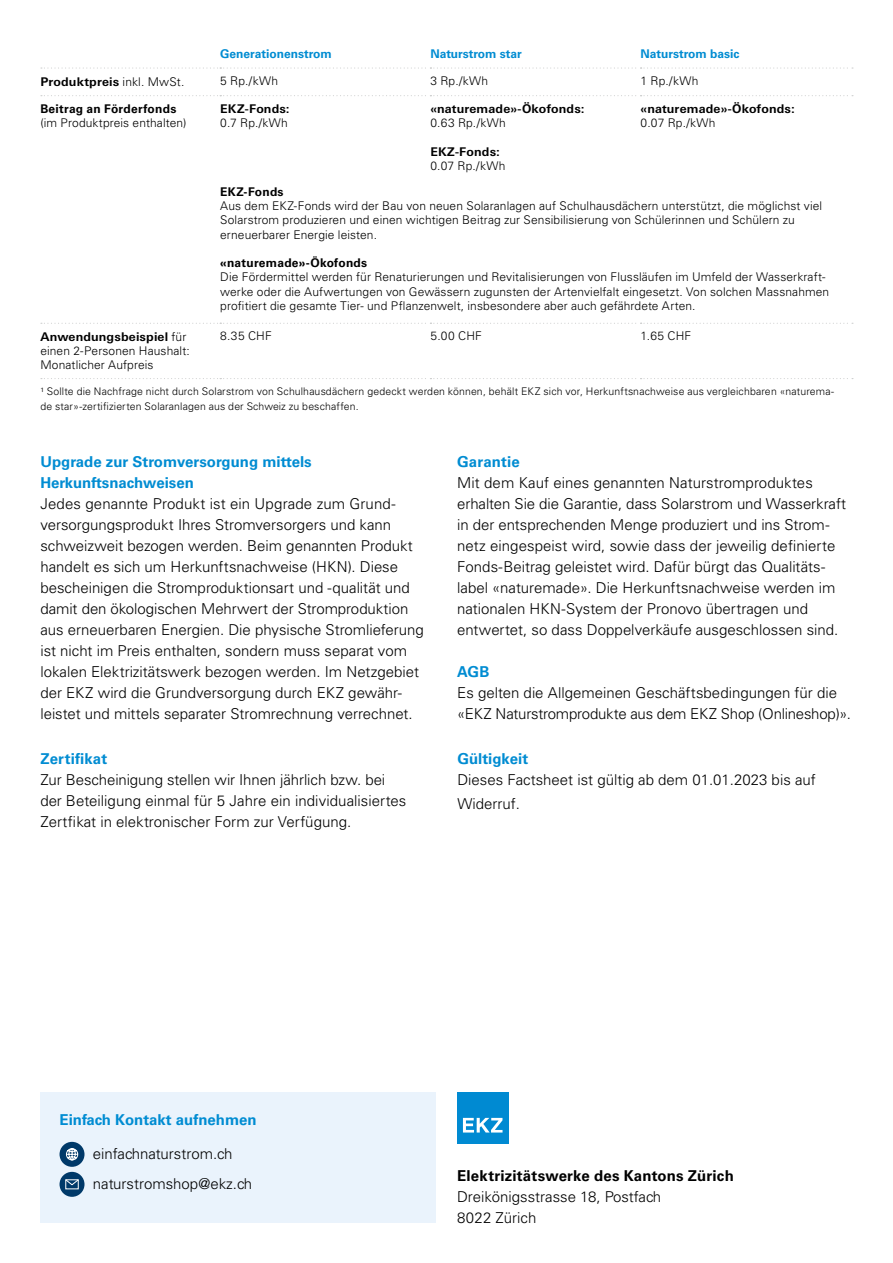
<style>
.page{position:relative;width:893px;height:1263px;background:#fff}
.page>*{position:absolute;margin:0;border:0;box-sizing:border-box;transform-origin:0 0}
._03_Fliesstext{font:300 15px/21px "Univers LT Std";color:#000}
._04_Zwischentitel_Ha{font:700 15px "Univers LT Std";color:#008cd2}
._06_Kontaktbox{font:300 15px "Univers LT Std";color:#000}
.t1{font:700 15px "Univers LT Std";letter-spacing:.015em;color:#000}
.Lauftext-Tabelle{font:300 12px/14.2px "Univers LT Std";letter-spacing:.01em;color:#000}
.Lauftext-Tabelle-2{font:700 12px "Univers Next Pro";letter-spacing:.015em;color:#000}
.Lauftext-Tabelle-3{font:700 12px "Univers LT Std";letter-spacing:.02em;color:#000}
._04_Zwischentitel_Ha-2{font:700 12px "Univers LT Std";color:#008cd2}
.t2{font:300 10.5px/15px "Univers LT Std";letter-spacing:.015em;color:#000}
.s1{font-family:"Univers LT Std";font-weight:300}
</style>
<div class="page">
<svg style="left:41px;top:323px;width:812px;height:1px"></svg>
<svg style="left:41px;top:378px;width:812px;height:1px"></svg>
<svg style="left:41px;top:67px;width:812px;height:2px"></svg>
<svg style="left:41px;top:95px;width:812px;height:1px"></svg>
<div style="left:457px;top:1092px;width:51px;height:51px;background:#008ad2"></div>
<svg style="left:463px;top:1118px;width:39px;height:14px"></svg>
<div style="left:40px;top:1092px;width:396px;height:130px;background:#eaf3fc"></div>
<div style="left:60px;top:1142px;width:24px;height:25px;background:#003969;border-radius:50%"></div>
<svg style="left:66px;top:1148px;width:12px;height:12px"></svg>
<div style="left:60px;top:1172px;width:24px;height:25px;background:#003969;border-radius:50%"></div>
<svg style="left:65px;top:1179px;width:14px;height:6px"></svg>
<p class="_04_Zwischentitel_Ha-2" style="left:220px;top:46px;width:113px">Generationenstrom</p>
<p class="_04_Zwischentitel_Ha-2" style="left:430px;top:46px;width:93px">Naturstrom star</p>
<p class="_04_Zwischentitel_Ha-2" style="left:641px;top:46px;width:100px">Naturstrom basic</p>
<p class="Lauftext-Tabelle-2" style="left:40px;top:74px;width:146px">Produktpreis <span class="s1">inkl. MwSt.</span></p>
<p class="Lauftext-Tabelle" style="left:220px;top:74px;width:59px">5 Rp./kWh</p>
<p class="Lauftext-Tabelle" style="left:430px;top:74px;width:59px">3 Rp./kWh</p>
<p class="Lauftext-Tabelle" style="left:641px;top:74px;width:59px">1 Rp./kWh</p>
<p class="Lauftext-Tabelle-3" style="left:40px;top:102px;width:138px">Beitrag an Förderfonds</p>
<p class="Lauftext-Tabelle" style="left:40px;top:116px;width:148px">(im Produktpreis enthalten)</p>
<p class="Lauftext-Tabelle-2" style="left:430px;top:102px;width:156px">«naturemade»-Ökofonds:</p>
<p class="Lauftext-Tabelle" style="left:430px;top:116px;width:77px">0.63 Rp./kWh</p>
<p class="Lauftext-Tabelle-2" style="left:430px;top:144px;width:71px">EKZ-Fonds:</p>
<p class="Lauftext-Tabelle" style="left:430px;top:159px;width:76px">0.07 Rp./kWh</p>
<p class="Lauftext-Tabelle-2" style="left:641px;top:102px;width:156px">«naturemade»-Ökofonds:</p>
<p class="Lauftext-Tabelle" style="left:641px;top:116px;width:76px">0.07 Rp./kWh</p>
<p class="Lauftext-Tabelle-2" style="left:220px;top:102px;width:71px">EKZ-Fonds:</p>
<p class="Lauftext-Tabelle" style="left:220px;top:116px;width:69px">0.7 Rp./kWh</p>
<p class="Lauftext-Tabelle-2" style="left:40px;top:329px;width:147px">Anwendungsbeispiel <span class="s1">für</span></p>
<p class="Lauftext-Tabelle" style="left:40px;top:344px;width:151px">einen 2-Personen Haushalt:</p>
<p class="Lauftext-Tabelle" style="left:40px;top:358px;width:115px">Monatlicher Aufpreis</p>
<p class="Lauftext-Tabelle-3" style="left:220px;top:185px;width:65px">EKZ-Fonds</p>
<p class="Lauftext-Tabelle" style="left:220px;top:199px;width:603px">Aus dem EKZ-Fonds wird der Bau von neuen Solaranlagen auf Schulhausdächern unterstützt, die möglichst viel<br>Solarstrom produzieren und einen wichtigen Beitrag zur Sensibilisierung von Schülerinnen und Schülern zu erneuerbarer Energie leisten.</p>
<p class="Lauftext-Tabelle-3" style="left:220px;top:256px;width:149px">«naturemade»-Ökofonds</p>
<p class="Lauftext-Tabelle" style="left:220px;top:270px;width:611px">Die Fördermittel werden für Renaturierungen und Revitalisierungen von Flussläufen im Umfeld der Wasserkraft&shy;werke oder die Aufwertungen von Gewässern zugunsten der Artenvielfalt eingesetzt. Von solchen Massnahmen profitiert die gesamte Tier- und Pflanzenwelt, insbesondere aber auch gefährdete Arten.</p>
<p class="Lauftext-Tabelle" style="left:220px;top:329px;width:53px">8.35 CHF</p>
<p class="Lauftext-Tabelle" style="left:430px;top:329px;width:53px">5.00 CHF</p>
<p class="Lauftext-Tabelle" style="left:641px;top:329px;width:52px">1.65 CHF</p>
<p class="t2" style="left:40px;top:383px;width:795px">¹ Sollte die Nachfrage nicht durch Solarstrom von Schulhausdächern gedeckt werden können, behält EKZ sich vor, Herkunftsnachweise aus vergleichbaren «naturema&shy;de star»-zertifizierten Solaranlagen aus der Schweiz zu beschaffen.</p>
<p class="_04_Zwischentitel_Ha" style="left:40px;top:453px;width:273px">Upgrade zur Stromversorgung mittels</p>
<p class="_04_Zwischentitel_Ha" style="left:40px;top:474px;width:155px">Herkunftsnachweisen</p>
<p class="_03_Fliesstext" style="left:40px;top:493px;width:385px">Jedes genannte Produkt ist ein Upgrade zum Grund&shy;versorgungsprodukt Ihres Stromversorgers und kann schweizweit bezogen werden. Beim genannten Produkt handelt es sich um Herkunftsnachweise (HKN). Diese bescheinigen die Stromproduktionsart und -qualität und damit den ökologischen Mehrwert der Stromproduktion aus erneuerbaren Energien. Die physische Stromlieferung ist nicht im Preis enthalten, sondern muss separat vom lokalen Elektrizitätswerk bezogen werden. Im Netzgebiet der EKZ wird die Grundversorgung durch EKZ gewähr&shy;leistet und mittels separater Stromrechnung verrechnet.</p>
<p class="_04_Zwischentitel_Ha" style="left:40px;top:750px;width:68px">Zertifikat</p>
<p class="_03_Fliesstext" style="left:40px;top:769px;width:368px">Zur Bescheinigung stellen wir Ihnen jährlich bzw. bei der Beteiligung einmal für 5 Jahre ein individualisiertes<br>Zertfikat in elektronischer Form zur Verfügung.</p>
<p class="_04_Zwischentitel_Ha" style="left:457px;top:453px;width:64px">Garantie</p>
<p class="_03_Fliesstext" style="left:457px;top:472px;width:391px">Mit dem Kauf eines genannten Naturstromproduktes erhalten Sie die Garantie, dass Solarstrom und Wasserkraft in der entsprechenden Menge produziert und ins Strom&shy;netz eingespeist wird, sowie dass der jeweilig definierte</p>
<p class="_03_Fliesstext" style="left:457px;top:556px;width:380px">Fonds-Beitrag geleistet wird. Dafür bürgt das Qualitäts-- label «naturemade». Die Herkunftsnachweise werden im nationalen HKN-System der Pronovo übertragen und</p>
<p class="_03_Fliesstext" style="left:457px;top:619px;width:383px">entwertet, so dass Doppelverkäufe ausgeschlossen sind.</p>
<p class="_04_Zwischentitel_Ha" style="left:457px;top:663px;width:34px">AGB</p>
<p class="_03_Fliesstext" style="left:457px;top:682px;width:395px">Es gelten die Allgemeinen Geschäftsbedingungen für die «EKZ Naturstromprodukte aus dem EKZ Shop (Onlineshop)».</p>
<p class="_04_Zwischentitel_Ha" style="left:457px;top:750px;width:72px">Gültigkeit</p>
<p class="_03_Fliesstext" style="left:457px;top:768px;width:360px;line-height:24px">Dieses Factsheet ist gültig ab dem 01.01.2023 bis auf<br>Widerruf.</p>
<p class="_04_Zwischentitel_Ha" style="left:60px;top:1111px;width:199px">Einfach Kontakt aufnehmen</p>
<p class="_06_Kontaktbox" style="left:93px;top:1145px;width:141px">einfachnaturstrom.ch</p>
<p class="_06_Kontaktbox" style="left:93px;top:1175px;width:161px">naturstromshop@ekz.ch</p>
<p class="t1" style="left:457px;top:1166px;width:278px">Elektrizitätswerke des Kantons Zürich</p>
<p class="_03_Fliesstext" style="left:457px;top:1186px;width:205px">Dreikönigsstrasse 18, Postfach</p>
<p class="_03_Fliesstext" style="left:457px;top:1207px;width:81px">8022 Zürich</p>
</div>
